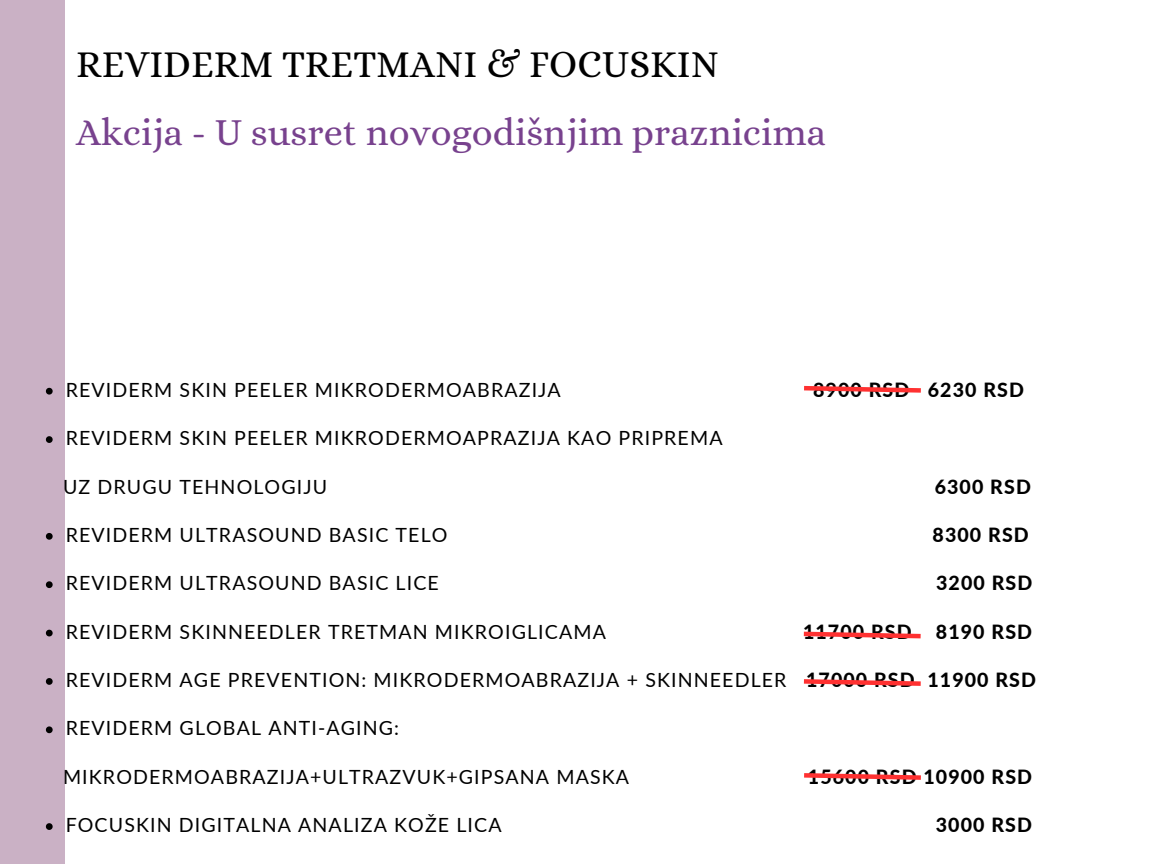
<style>
.page{position:relative;width:1152px;height:864px;background:#fff}
.page>*{position:absolute;margin:0;border:0;box-sizing:border-box;transform-origin:0 0}
.t1{font:38.25px "Alice";color:#78428e}
.t2{font:38.25px "Alice";color:#000}
.t3{font:19.5px "Lato";letter-spacing:.055em;color:#000}
.t4{font:800 19.5px "Lato";letter-spacing:.055em;color:#000}
.s1{font-weight:800}
</style>
<div class="page">
<div style="left:0;top:0;width:65px;height:864px;background:#cab1c5"></div>
<svg style="left:46px;top:388px;width:7px;height:7px"></svg>
<svg style="left:46px;top:436px;width:7px;height:7px"></svg>
<svg style="left:46px;top:533px;width:7px;height:7px"></svg>
<svg style="left:46px;top:581px;width:7px;height:7px"></svg>
<svg style="left:46px;top:630px;width:7px;height:6px"></svg>
<svg style="left:46px;top:678px;width:7px;height:7px"></svg>
<svg style="left:46px;top:726px;width:7px;height:7px"></svg>
<svg style="left:46px;top:823px;width:7px;height:7px"></svg>
<svg style="left:804px;top:385px;width:117px;height:8px"></svg>
<svg style="left:803px;top:679px;width:118px;height:7px"></svg>
<svg style="left:803px;top:631px;width:118px;height:8px"></svg>
<svg style="left:804px;top:773px;width:117px;height:7px"></svg>
<h1 class="t2" style="left:76px;top:42px;width:644px">REVIDERM TRETMANI &amp; FOCUSKIN</h1>
<p class="t1" style="left:76px;top:110px;width:751px">Akcija - U susret novogodišnjim praznicima</p>
<h2 class="t3" style="left:66px;top:378px;width:497px">REVIDERM SKIN PEELER MIKRODERMOABRAZIJA</h2>
<h2 class="t4" style="left:813px;top:378px;width:212px">8900 RSD 6230 RSD</h2>
<p class="t3" style="left:66px;top:426px;width:658px">REVIDERM SKIN PEELER MIKRODERMOAPRAZIJA KAO PRIPREMA</p>
<p class="t3" style="left:63px;top:474px;width:266px">UZ DRUGU TEHNOLOGIJU</p>
<p class="t4" style="left:935px;top:474px;width:98px">6300 RSD</p>
<h3 class="t3" style="left:66px;top:523px;width:383px">REVIDERM ULTRASOUND BASIC TELO</h3>
<h3 class="t4" style="left:933px;top:523px;width:98px">8300 RSD</h3>
<p class="t3" style="left:66px;top:571px;width:375px">REVIDERM ULTRASOUND BASIC LICE</p>
<p class="t4" style="left:936px;top:571px;width:98px">3200 RSD</p>
<p class="t3" style="left:66px;top:619px;width:542px">REVIDERM SKINNEEDLER TRETMAN MIKROIGLICAMA</p>
<p class="t4" style="left:803px;top:619px;width:231px">11700 RSD 8190 RSD</p>
<p class="t3" style="left:66px;top:668px;width:972px">REVIDERM AGE PREVENTION: MIKRODERMOABRAZIJA + SKINNEEDLER <span class="s1">17000 RSD 11900 RSD</span></p>
<p class="t3" style="left:66px;top:716px;width:335px">REVIDERM GLOBAL ANTI-AGING:</p>
<p class="t3" style="left:63px;top:765px;width:568px">MIKRODERMOABRAZIJA+ULTRAZVUK+GIPSANA MASKA</p>
<p class="t4" style="left:808px;top:765px;width:226px">15600 RSD 10900 RSD</p>
<p class="t3" style="left:66px;top:813px;width:437px">FOCUSKIN DIGITALNA ANALIZA KOŽE LICA</p>
<p class="t4" style="left:936px;top:813px;width:98px">3000 RSD</p>
</div>
